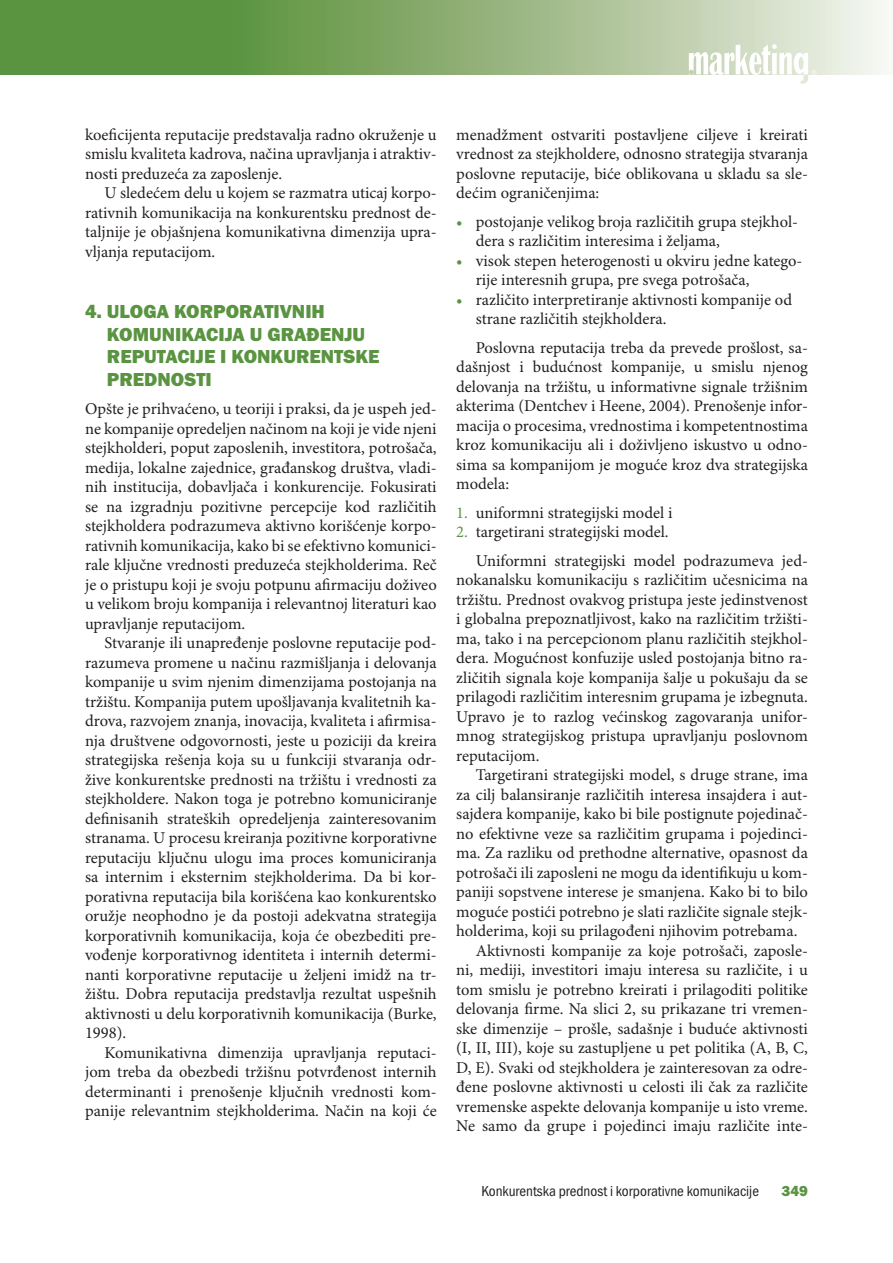
<style>
.page{position:relative;width:893px;height:1263px;background:#fff}
.page>*{position:absolute;margin:0;border:0;box-sizing:border-box;transform-origin:0 0}
.t1{font:19.5px/22.5px "Franklin Got Itc TEE Heav";color:#5a9441}
.t2{font:16.5px/19.5px "Minion Pro";color:#231f20;text-align:justify}
.t3{font:condensed 15px "Franklin Got Itc TEE";color:#231f20}
.t4{font:15px "Franklin Got Itc TEE Heav";color:#5a9441}
.s1{color:#5a9441}
</style>
<div class="page">
<svg style="left:0;top:0;width:885px;height:74px;background:#8db176"></svg>
<svg style="left:689px;top:44px;width:127px;height:40px"></svg>
<p class="t2" style="left:85px;top:125px;width:353px">koeficijenta reputacije predstavalja radno okruženje u smislu kvaliteta kadrova, načina upravljanja i atraktiv&shy;nosti preduzeća za zaposlenje.</p>
<p class="t2" style="left:85px;top:184px;width:353px;text-indent:20px">U sledećem delu u kojem se razmatra uticaj korpo&shy;rativnih komunikacija na konkurentsku prednost de&shy;taljnije je objašnjena komunikativna dimenzija upra&shy;vljanja reputacijom.</p>
<p class="t1" style="left:107px;top:300px;width:274px;text-indent:-22px">4. ULOGA KORPORATIVNIH<br>KOMUNIKACIJA U GRAĐENJU<br>REPUTACIJE I KONKURENTSKE<br>PREDNOSTI</p>
<p class="t2" style="left:85px;top:400px;width:353px">Opšte je prihvaćeno, u teoriji i praksi, da je uspeh jed&shy;ne kompanije opredeljen načinom na koji je vide njeni stejkholderi, poput zaposlenih, investitora, potrošača, medija, lokalne zajednice, građanskog društva, vladi&shy;nih institucija, dobavljača i konkurencije. Fokusirati se na izgradnju pozitivne percepcije kod različitih stejkholdera podrazumeva aktivno korišćenje korpo&shy;rativnih komunikacija, kako bi se efektivno komunici&shy;rale ključne vrednosti preduzeća stejkholderima. Reč je o pristupu koji je svoju potpunu afirmaciju doživeo u velikom broju kompanija i relevantnoj literaturi kao upravljanje reputacijom.</p>
<p class="t2" style="left:85px;top:634px;width:353px;text-indent:20px">Stvaranje ili unapređenje poslovne reputacije pod&shy;razumeva promene u načinu razmišljanja i delovanja kompanije u svim njenim dimenzijama postojanja na tržištu. Kompanija putem upošljavanja kvalitetnih ka&shy;drova, razvojem znanja, inovacija, kvaliteta i afirmisa&shy;nja društvene odgovornosti, jeste u poziciji da kreira strategijska rešenja koja su u funkciji stvaranja odr&shy;žive konkurentske prednosti na tržištu i vrednosti za stejkholdere. Nakon toga je potrebno komuniciranje definisanih strateških opredeljenja zainteresovanim stranama. U procesu kreiranja pozitivne korporativne reputaciju ključnu ulogu ima proces komuniciranja sa internim i eksternim stejkholderima. Da bi kor&shy;porativna reputacija bila korišćena kao konkurentsko oružje neophodno je da postoji adekvatna strategija korporativnih komunikacija, koja će obezbediti pre&shy;vođenje korporativnog identiteta i internih determi&shy;nanti korporativne reputacije u željeni imidž na tr&shy;žištu. Dobra reputacija predstavlja rezultat uspešnih aktivnosti u delu korporativnih komunikacija (Burke, 1998).</p>
<p class="t2" style="left:85px;top:1043px;width:353px;text-indent:20px">Komunikativna dimenzija upravljanja reputaci&shy;jom treba da obezbedi tržišnu potvrđenost internih determinanti i prenošenje ključnih vrednosti kom&shy;panije relevantnim stejkholderima. Način na koji će</p>
<p class="t2" style="left:456px;top:125px;width:353px">menadžment ostvariti postavljene ciljeve i kreirati vrednost za stejkholdere, odnosno strategija stvaranja poslovne reputacije, biće oblikovana u skladu sa sle&shy;dećim ograničenjima:</p>
<p class="t2" style="left:476px;top:212px;width:324px;text-indent:-20px"><span class="s1">•</span> postojanje velikog broja različitih grupa stejkhol&shy;dera s različitim interesima i željama,</p>
<p class="t2" style="left:476px;top:251px;width:328px;text-indent:-20px"><span class="s1">•</span> visok stepen heterogenosti u okviru jedne katego&shy;rije interesnih grupa, pre svega potrošača,</p>
<p class="t2" style="left:476px;top:290px;width:318px;text-indent:-20px"><span class="s1">•</span> različito interpretiranje aktivnosti kompanije od strane različitih stejkholdera.</p>
<p class="t2" style="left:456px;top:338px;width:353px;text-indent:20px">Poslovna reputacija treba da prevede prošlost, sa&shy;dašnjost i budućnost kompanije, u smislu njenog delovanja na tržištu, u informativne signale tržišnim akterima (Dentchev i Heene, 2004). Prenošenje infor&shy;macija o procesima, vrednostima i kompetentnostima kroz komunikaciju ali i doživljeno iskustvo u odno&shy;sima sa kompanijom je moguće kroz dva strategijska modela:</p>
<p class="t2" style="left:456px;top:503px;width:218px"><span class="s1">1.</span> uniformni strategijski model i</p>
<p class="t2" style="left:476px;top:518px;width:334px;line-height:28.5px;text-indent:-20px"><span class="s1">2.</span> targetirani strategijski model.<br>Uniformni strategijski model podrazumeva jed-</p>
<p class="t2" style="left:456px;top:571px;width:353px">nokanalsku komunikaciju s različitim učesnicima na tržištu. Prednost ovakvog pristupa jeste jedinstvenost i globalna prepoznatljivost, kako na različitim tržišti&shy;ma, tako i na percepcionom planu različitih stejkhol&shy;dera. Mogućnost konfuzije usled postojanja bitno ra&shy;zličitih signala koje kompanija šalje u pokušaju da se prilagodi različitim interesnim grupama je izbegnuta.<br>Upravo je to razlog većinskog zagovaranja unifor&shy;mnog strategijskog pristupa upravljanju poslovnom reputacijom.</p>
<p class="t2" style="left:476px;top:766px;width:334px">Targetirani strategijski model, s druge strane, ima</p>
<p class="t2" style="left:456px;top:785px;width:353px">za cilj balansiranje različitih interesa insajdera i aut-</p>
<p class="t2" style="left:456px;top:805px;width:353px">sajdera kompanije, kako bi bile postignute pojedinač-</p>
<p class="t2" style="left:456px;top:824px;width:353px">no efektivne veze sa različitim grupama i pojedinci-</p>
<p class="t2" style="left:456px;top:844px;width:353px">ma. Za razliku od prethodne alternative, opasnost da</p>
<p class="t2" style="left:456px;top:863px;width:353px">potrošači ili zaposleni ne mogu da identifikuju u kom-</p>
<p class="t2" style="left:456px;top:883px;width:353px">paniji sopstvene interese je smanjena. Kako bi to bilo</p>
<p class="t2" style="left:456px;top:902px;width:353px">moguće postići potrebno je slati različite signale stejk-</p>
<p class="t2" style="left:456px;top:922px;width:343px">holderima, koji su prilagođeni njihovim potrebama.</p>
<p class="t2" style="left:476px;top:941px;width:334px">Aktivnosti kompanije za koje potrošači, zaposle-</p>
<p class="t2" style="left:456px;top:961px;width:353px">ni, mediji, investitori imaju interesa su različite, i u</p>
<p class="t2" style="left:456px;top:980px;width:353px">tom smislu je potrebno kreirati i prilagoditi politike</p>
<p class="t2" style="left:456px;top:1000px;width:353px">delovanja firme. Na slici 2, su prikazane tri vremen-</p>
<p class="t2" style="left:456px;top:1019px;width:353px">ske dimenzije – prošle, sadašnje i buduće aktivnosti</p>
<p class="t2" style="left:456px;top:1039px;width:353px">(I, II, III), koje su zastupljene u pet politika (A, B, C,</p>
<p class="t2" style="left:456px;top:1058px;width:353px">D, E). Svaki od stejkholdera je zainteresovan za odre-</p>
<p class="t2" style="left:456px;top:1078px;width:353px">đene poslovne aktivnosti u celosti ili čak za različite</p>
<p class="t2" style="left:456px;top:1097px;width:353px">vremenske aspekte delovanja kompanije u isto vreme.</p>
<p class="t2" style="left:456px;top:1117px;width:353px">Ne samo da grupe i pojedinci imaju različite inte-</p>
<p class="t3" style="left:481px;top:1183px;width:279px">Konkurentska prednost i korporativne komunikacije</p>
<p class="t4" style="left:781px;top:1182px;width:28px">349</p>
</div>
